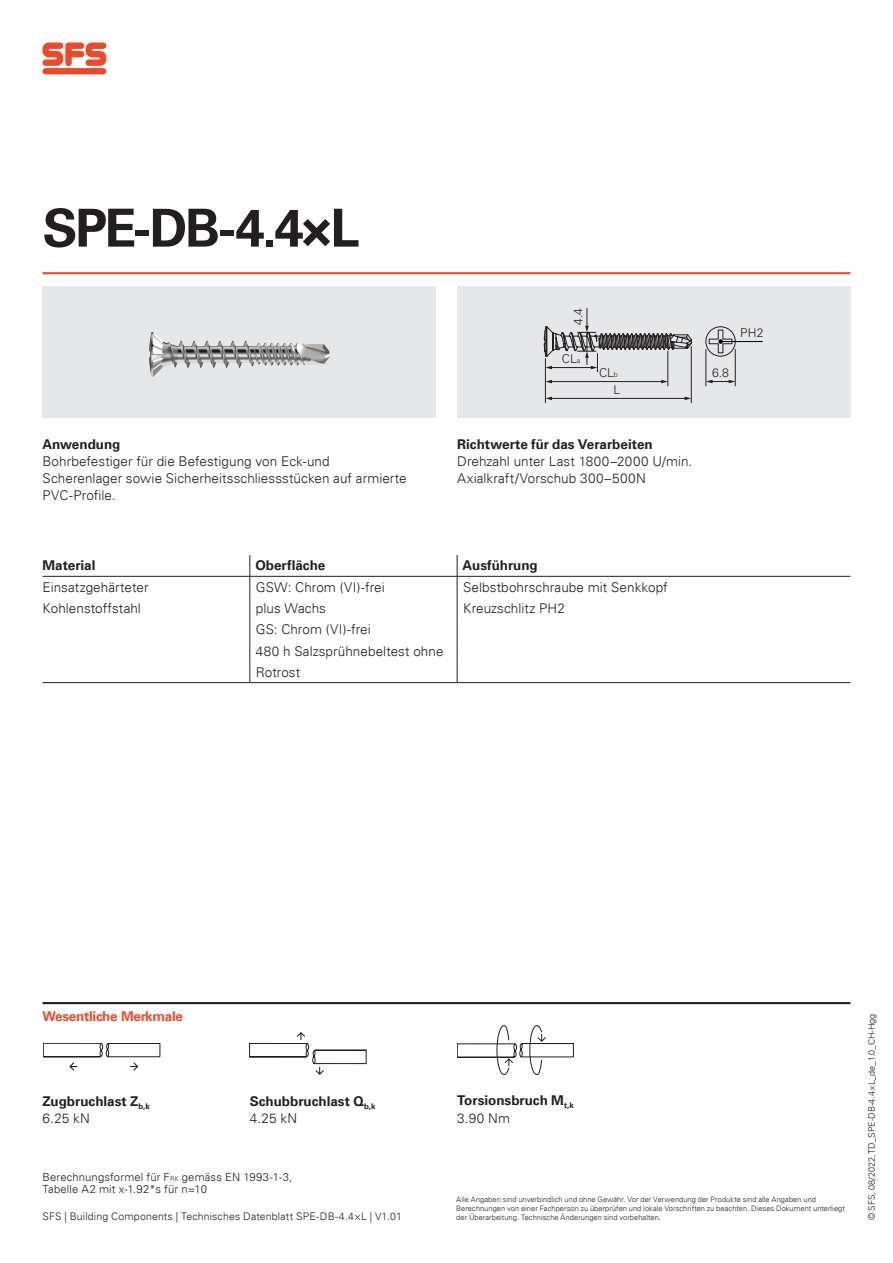
<style>
.page{position:relative;width:893px;height:1263px;background:#fff}
.page>*{position:absolute;margin:0;border:0;box-sizing:border-box;transform-origin:0 0}
.Rubriktitel_schwarz{font:700 52.5px "Univers";color:#231f20}
.A4_Scrolling_text{font:300 13.5px/17px "Univers";letter-spacing:.005em;color:#231f20}
.A4_Subtitle_scrollin{font:700 13.5px "Univers";letter-spacing:-.005em;color:#231f20}
.A4_Subtitle_scrollin-2{font:700 13.5px "Univers";letter-spacing:-.02em;color:#ef4828}
.t1{font:300 12.15px/16.8px "Univers";letter-spacing:.01em;color:#231f20;text-align:right}
.A4_Caption{font:300 11.25px "Univers";letter-spacing:.015em;color:#231f20}
.t2{font:300 10.5px "Univers";letter-spacing:.015em;color:#231f20}
.t3{font:300 9px "Univers";color:#231f20}
.t4{font:300 7.5px/9px "Univers";letter-spacing:.005em;color:#231f20}
.s1{font-size:7.05px}
.s2{font-size:6.6px}
</style>
<div class="page">
<svg style="left:43px;top:43px;width:63px;height:23px"></svg>
<div style="left:43px;top:68px;width:63px;height:6px;background:#ef4828;border-radius:3px"></div>
<div style="left:43px;top:286px;width:393px;height:132px;background:#e6e7e9"></div>
<img style="left:149px;top:332px;width:180px;height:45px">
<div style="left:457px;top:286px;width:393px;height:132px;background:#e6e7e9"></div>
<hr style="left:720px;top:341px;width:42px;height:1px;background:#00030d">
<svg style="left:544px;top:308px;width:192px;height:95px"></svg>
<hr style="left:250px;top:682px;width:207px;height:1px;background:#231f20">
<hr style="left:43px;top:682px;width:207px;height:1px;background:#231f20">
<hr style="left:457px;top:682px;width:393px;height:1px;background:#231f20">
<hr style="left:43px;top:576px;width:207px;height:1px;background:#231f20">
<hr style="left:250px;top:576px;width:207px;height:1px;background:#231f20">
<hr style="left:457px;top:576px;width:393px;height:1px;background:#231f20">
<svg style="left:250px;top:555px;width:1px;height:127px"></svg>
<svg style="left:457px;top:555px;width:1px;height:127px"></svg>
<svg style="left:457px;top:1025px;width:117px;height:50px"></svg>
<hr style="left:43px;top:272px;width:807px;height:2px;background:#ef4828">
<hr style="left:43px;top:1002px;width:807px;height:2px;background:#231f20">
<svg style="left:43px;top:1043px;width:117px;height:28px"></svg>
<svg style="left:249px;top:1032px;width:117px;height:43px"></svg>
<p class="Rubriktitel_schwarz" style="left:43px;top:197px;width:318px">SPE-DB-4.4×L</p>
<p class="A4_Subtitle_scrollin" style="left:43px;top:437px;width:79px">Anwendung</p>
<p class="A4_Scrolling_text" style="left:43px;top:453px;width:366px">Bohrbefestiger für die Befestigung von Eck-und<br>Scherenlager sowie Sicherheitsschliessstücken auf armierte<br>PVC-Profile.</p>
<p class="t1" style="left:570px;top:325px;width:18px;rotate:-90deg">4.4</p>
<p class="t1" style="left:562px;top:351px;width:20px">CL<span class="s1">a</span></p>
<p class="t1" style="left:599px;top:365px;width:23px">CL<span class="s1">b<br></span>L</p>
<p class="A4_Subtitle_scrollin" style="left:457px;top:437px;width:197px">Richtwerte für das Verarbeiten</p>
<p class="A4_Scrolling_text" style="left:457px;top:453px;width:237px">Drehzahl unter Last 1800–2000 U/min.</p>
<p class="A4_Scrolling_text" style="left:457px;top:470px;width:190px">Axialkraft/Vorschub 300–500N</p>
<p class="t1" style="left:712px;top:364px;width:18px">6.8</p>
<p class="t1" style="left:740px;top:325px;width:25px">PH2</p>
<p class="A4_Subtitle_scrollin" style="left:43px;top:558px;width:54px">Material</p>
<p class="A4_Subtitle_scrollin" style="left:255px;top:558px;width:72px">Oberfläche</p>
<p class="A4_Subtitle_scrollin" style="left:463px;top:558px;width:77px">Ausführung</p>
<p class="A4_Scrolling_text" style="left:43px;top:579px;width:108px">Einsatzgehärteter</p>
<p class="A4_Scrolling_text" style="left:256px;top:579px;width:130px">GSW: Chrom (VI)-frei</p>
<p class="A4_Scrolling_text" style="left:463px;top:579px;width:206px">Selbstbohrschraube mit Senkkopf</p>
<p class="A4_Scrolling_text" style="left:43px;top:600px;width:100px">Kohlenstoffstahl</p>
<p class="A4_Scrolling_text" style="left:256px;top:600px;width:72px">plus Wachs</p>
<p class="A4_Scrolling_text" style="left:463px;top:600px;width:103px">Kreuzschlitz PH2</p>
<p class="A4_Scrolling_text" style="left:256px;top:621px;width:116px">GS: Chrom (VI)-frei</p>
<p class="A4_Scrolling_text" style="left:256px;top:642px;width:189px">480 h Salzsprühnebeltest ohne</p>
<p class="A4_Scrolling_text" style="left:256px;top:663px;width:46px">Rotrost</p>
<p class="A4_Subtitle_scrollin-2" style="left:43px;top:1008px;width:142px">Wesentliche Merkmale</p>
<p class="A4_Subtitle_scrollin" style="left:43px;top:1093px;width:109px">Zugbruchlast Z<sub>b,k</sub></p>
<p class="A4_Scrolling_text" style="left:43px;top:1109px;width:49px">6.25 kN</p>
<p class="A4_Subtitle_scrollin" style="left:250px;top:1093px;width:127px">Schubbruchlast Q<sub>b,k</sub></p>
<p class="A4_Scrolling_text" style="left:250px;top:1109px;width:49px">4.25 kN</p>
<p class="A4_Caption" style="left:43px;top:1170px;width:251px">Berechnungsformel für F<span class="s2">RK</span> gemäss EN 1993-1-3,</p>
<p class="A4_Caption" style="left:43px;top:1183px;width:166px">Tabelle A2 mit x-1.92*s für n=10</p>
<p class="t2" style="left:43px;top:1210px;width:361px">SFS | Building Components | Technisches Datenblatt SPE-DB-4.4×L | V1.01</p>
<p class="A4_Subtitle_scrollin" style="left:457px;top:1093px;width:118px">Torsionsbruch M<sub>t,k</sub></p>
<p class="A4_Scrolling_text" style="left:457px;top:1109px;width:55px">3.90 Nm</p>
<p class="t4" style="left:456px;top:1195px;width:390px">Alle Angaben sind unverbindlich und ohne Gewähr. Vor der Verwendung der Produkte sind alle Angaben und<br>Berechnungen von einer Fachperson zu überprüfen und lokale Vorschriften zu beachten. Dieses Dokument unterliegt der Überarbeitung. Technische Änderungen sind vorbehalten.</p>
<p class="t3" style="left:866px;top:1220px;width:208px;rotate:-90deg">© SFS, 08/2022, TD_SPE-DB-4.4×L_de_1.0_CH-Hgg</p>
</div>
